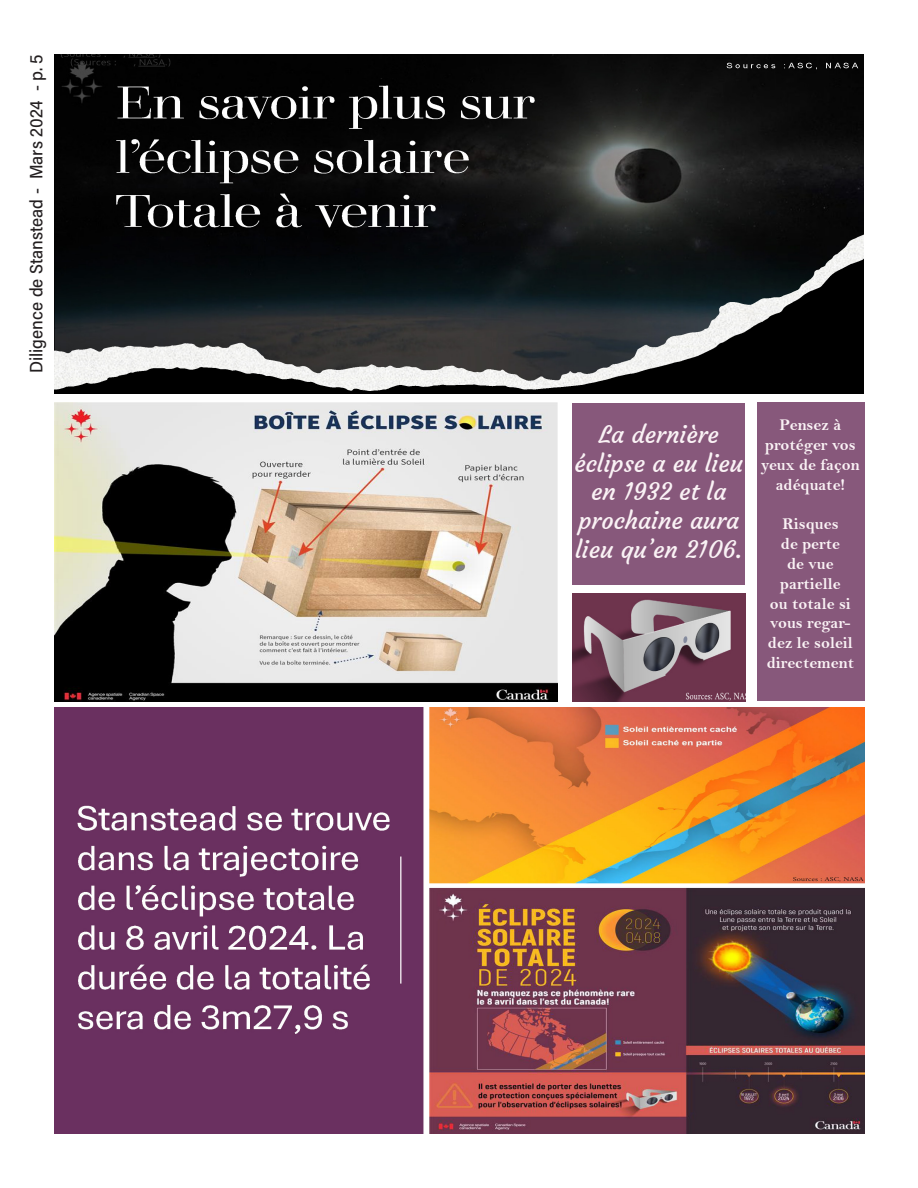
<style>
.page{position:relative;width:918px;height:1188px;background:#fff}
.page>*{position:absolute;margin:0;border:0;box-sizing:border-box;transform-origin:0 0}
.t1{font:24px/28.8px "Courgette";color:#faf2f5;text-align:center}
.t2{font:18px "Acumin Variable Concept";color:#231f20}
.t3{font:16.5px/19.8px "Bell MT Bold";color:#faf2f5;text-align:center}
</style>
<div class="page">
<img style="left:54px;top:402px;width:504px;height:300px">
<img style="left:54px;top:54px;width:810px;height:340px">
<div style="left:572px;top:403px;width:173px;height:182px;background:#87587b"></div>
<img style="left:572px;top:593px;width:173px;height:108px">
<div style="left:757px;top:402px;width:108px;height:299px;background:#87587b"></div>
<img style="left:54px;top:707px;width:811px;height:427px">
<p class="t2" style="left:24px;top:373px;width:321px;rotate:-90deg">Diligence de Stanstead - Mars 2024 - p. 5</p>
<p class="t1" style="left:574px;top:420px;width:170px">La dernière éclipse a eu lieu en 1932 et la prochaine aura lieu qu’en 2106.</p>
<p class="t3" style="left:761px;top:415px;width:100px">Pensez à protéger vos yeux de façon adéquate!</p>
<p class="t3" style="left:767px;top:514px;width:89px">Risques<br>de perte<br>de vue partielle<br>ou totale si vous regar&shy;dez le soleil directement</p>
</div>
